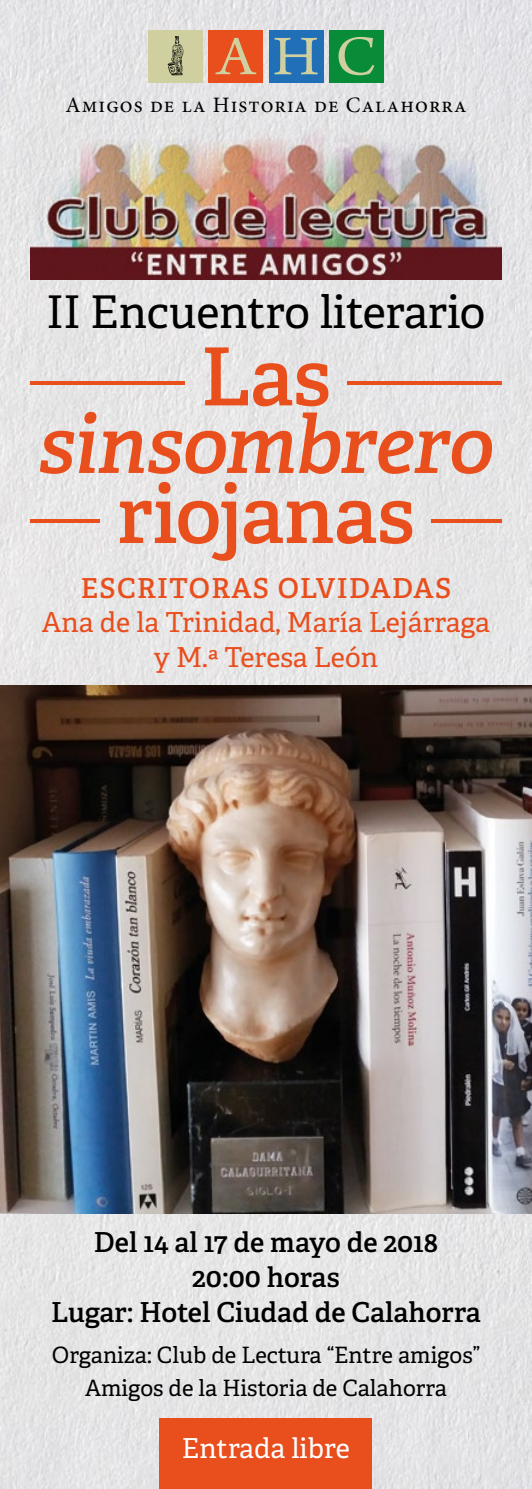
<style>
.page{position:relative;width:532px;height:1489px;background:#fff}
.page>*{position:absolute;margin:0;border:0;box-sizing:border-box;transform-origin:0 0}
.t1{font:600 80px "Adelle";letter-spacing:-.01em;color:#e94e1d}
.t2{font:italic 600 80px "Adelle";letter-spacing:-.015em;color:#e94e1d}
.t3{font:45px "Adelle";letter-spacing:-.005em;color:#000}
.t4{font:600 27.5px/35px "Adelle";color:#000;text-align:center}
.t5{font:27.5px/34.5px "Adelle";color:#e94e1d;text-align:center}
.t6{font:600 27.5px "Adelle";letter-spacing:.05em;color:#e94e1d}
.t7{font:27.5px "Adelle";color:#fff}
.t8{font:22.5px/33px "Adelle";color:#000;text-align:center}
.t9{font:22px "Minion Pro";letter-spacing:.05em;color:#000}
</style>
<div class="page">
<img style="left:0;top:0;width:531px;height:1488px">
<img style="left:0;top:685px;width:531px;height:527px">
<div style="left:159px;top:1418px;width:213px;height:70px;background:#e94e1d"></div>
<hr style="left:30px;top:381px;width:154px;height:3px;background:#e94e1d">
<hr style="left:30px;top:519px;width:70px;height:3px;background:#e94e1d">
<hr style="left:347px;top:381px;width:154px;height:3px;background:#e94e1d">
<hr style="left:431px;top:519px;width:70px;height:3px;background:#e94e1d">
<div style="left:148px;top:30px;width:55px;height:52px;background:#cfcfa0"></div>
<svg style="left:167px;top:36px;width:17px;height:39px"></svg>
<div style="left:208px;top:30px;width:55px;height:52px;background:#e94e1d"></div>
<svg style="left:215px;top:38px;width:41px;height:36px"></svg>
<div style="left:268px;top:30px;width:55px;height:52px;background:#206fb7"></div>
<svg style="left:274px;top:38px;width:44px;height:36px"></svg>
<div style="left:329px;top:30px;width:54px;height:52px;background:#098c38"></div>
<svg style="left:338px;top:37px;width:36px;height:38px"></svg>
<img style="left:30px;top:121px;width:471px;height:158px">
<p class="t9" style="left:65px;top:90px;width:402px">Amigos de la Historia de Calahorra</p>
<h2 class="t3" style="left:47px;top:284px;width:440px">II Encuentro literario</h2>
<h1 class="t1" style="left:201px;top:327px;width:132px">Las</h1>
<h1 class="t2" style="left:38px;top:394px;width:457px">sinsombrero</h1>
<h1 class="t1" style="left:117px;top:464px;width:299px">riojanas</h1>
<p class="t6" style="left:81px;top:571px;width:372px">ESCRITORAS OLVIDADAS</p>
<p class="t5" style="left:42px;top:606px;width:449px">Ana de la Trinidad, María Lejárraga y M.ª Teresa León</p>
<p class="t4" style="left:51px;top:1224px;width:431px">Del 14 al 17 de mayo de 2018<br>20:00 horas<br>Lugar: Hotel Ciudad de Calahorra</p>
<p class="t8" style="left:52px;top:1338px;width:429px">Organiza: Club de Lectura “Entre amigos”<br>Amigos de la Historia de Calahorra</p>
<p class="t7" style="left:182px;top:1430px;width:169px">Entrada libre</p>
</div>
